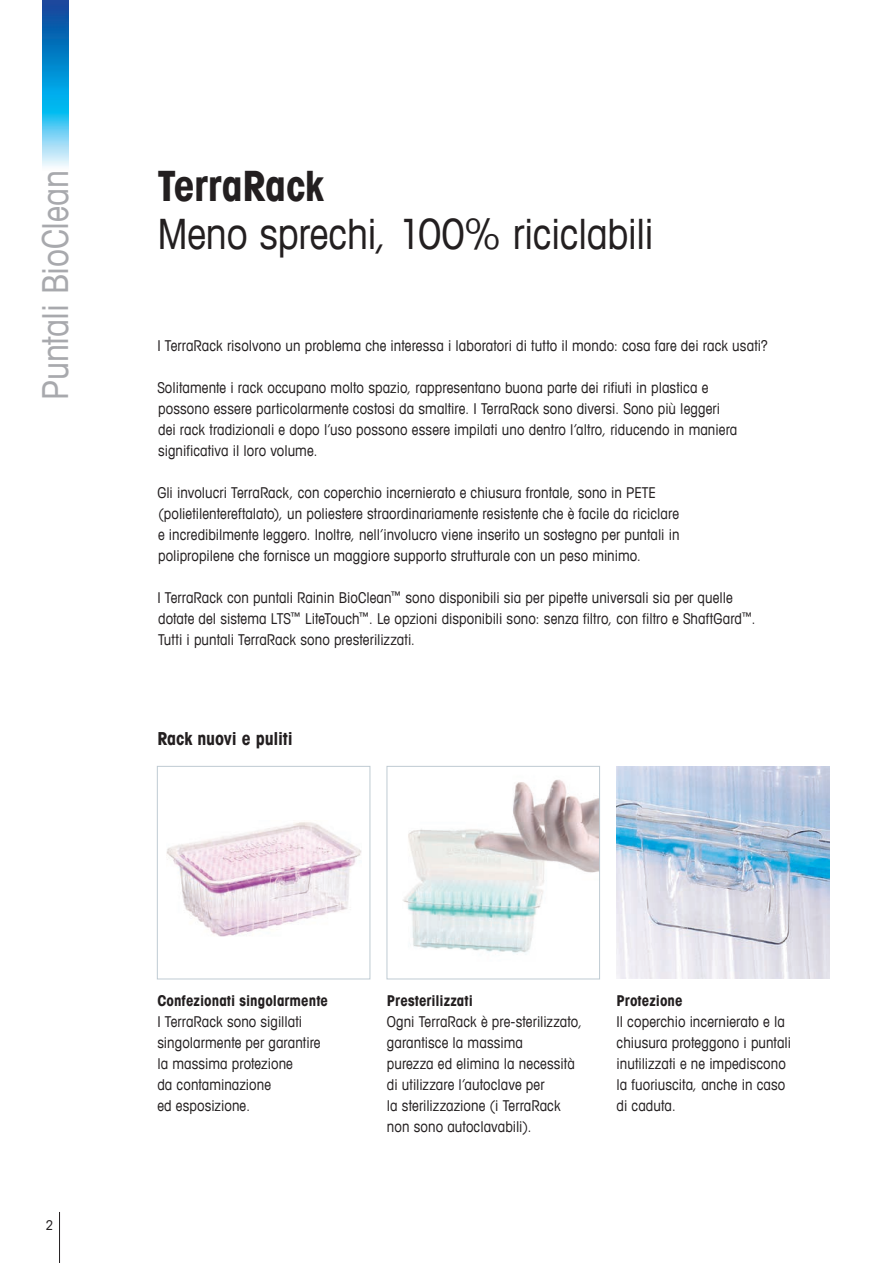
<style>
.page{position:relative;width:893px;height:1263px;background:#fff}
.page>*{position:absolute;margin:0;border:0;box-sizing:border-box;transform-origin:0 0}
.t1{font:condensed 42px "Avant Garde Com";letter-spacing:-.01em;color:#231f20}
.t2{font:700 condensed 42px "Avant Garde Com";letter-spacing:-.01em;color:#231f20}
.t3{font:condensed 36px "Avant Garde Com";letter-spacing:-.01em;color:#a8a9ad}
.t4{font:700 condensed 18px "Avant Garde Com";letter-spacing:-.01em;color:#231f20}
.t5{font:condensed 15px/21px "Avant Garde Com";letter-spacing:.005em;color:#231f20}
.t6{font:700 condensed 15px "Avant Garde Com";color:#231f20}
.t7{font:condensed 13.5px "Avant Garde Com";color:#231f20}
</style>
<div class="page">
<hr style="left:59px;top:1212px;width:1px;height:51px;background:#231f20">
<img style="left:43px;top:0;width:25px;height:167px">
<img style="left:166px;top:822px;width:195px;height:114px">
<div style="left:157px;top:766px;width:213px;height:213px;border:1px solid #bfcbd3"></div>
<img style="left:403px;top:779px;width:195px;height:174px">
<div style="left:387px;top:766px;width:213px;height:213px;border:1px solid #bfcbd3"></div>
<img style="left:617px;top:766px;width:212px;height:213px">
<h2 class="t3" style="left:33px;top:399px;width:231px;rotate:-90deg">Puntali BioClean</h2>
<h1 class="t2" style="left:157px;top:158px;width:168px">TerraRack</h1>
<h1 class="t1" style="left:157px;top:207px;width:498px">Meno sprechi, 100% riciclabili</h1>
<p class="t5" style="left:157px;top:335px;width:612px">I TerraRack risolvono un problema che interessa i laboratori di tutto il mondo: cosa fare dei rack usati?</p>
<p class="t5" style="left:157px;top:377px;width:582px">Solitamente i rack occupano molto spazio, rappresentano buona parte dei rifiuti in plastica e possono essere particolarmente costosi da smaltire. I TerraRack sono diversi. Sono più leggeri dei rack tradizionali e dopo l’uso possono essere impilati uno dentro l’altro, riducendo in maniera significativa il loro volume.</p>
<p class="t5" style="left:157px;top:482px;width:524px">Gli involucri TerraRack, con coperchio incernierato e chiusura frontale, sono in PETE (polietilentereftalato), un poliestere straordinariamente resistente che è facile da riciclare e incredibilmente leggero. Inoltre, nell’involucro viene inserito un sostegno per puntali in polipropilene che fornisce un maggiore supporto strutturale con un peso minimo.</p>
<p class="t5" style="left:157px;top:587px;width:600px">I TerraRack con puntali Rainin BioClean<sup>™</sup> sono disponibili sia per pipette universali sia per quelle dotate del sistema LTS<sup>™</sup> LiteTouch<sup>™</sup>. Le opzioni disponibili sono: senza filtro, con filtro e ShaftGard<sup>™</sup>.<br>Tutti i puntali TerraRack sono presterilizzati.</p>
<p class="t7" style="left:46px;top:1217px;width:9px">2</p>
<p class="t4" style="left:157px;top:727px;width:137px">Rack nuovi e puliti</p>
<p class="t6" style="left:157px;top:991px;width:172px">Confezionati singolarmente</p>
<p class="t5" style="left:157px;top:1011px;width:165px">I TerraRack sono sigillati singolarmente per garantire la massima protezione<br>da contaminazione<br>ed esposizione.</p>
<p class="t6" style="left:387px;top:991px;width:87px">Presterilizzati</p>
<p class="t5" style="left:387px;top:1011px;width:197px">Ogni TerraRack è pre-sterilizzato, garantisce la massima<br>purezza ed elimina la necessità di utilizzare l’autoclave per<br>la sterilizzazione (i TerraRack non sono autoclavabili).</p>
<p class="t6" style="left:617px;top:991px;width:68px">Protezione</p>
<p class="t5" style="left:617px;top:1011px;width:176px">Il coperchio incernierato e la chiusura proteggono i puntali inutilizzati e ne impediscono la fuoriuscita, anche in caso di caduta.</p>
</div>
